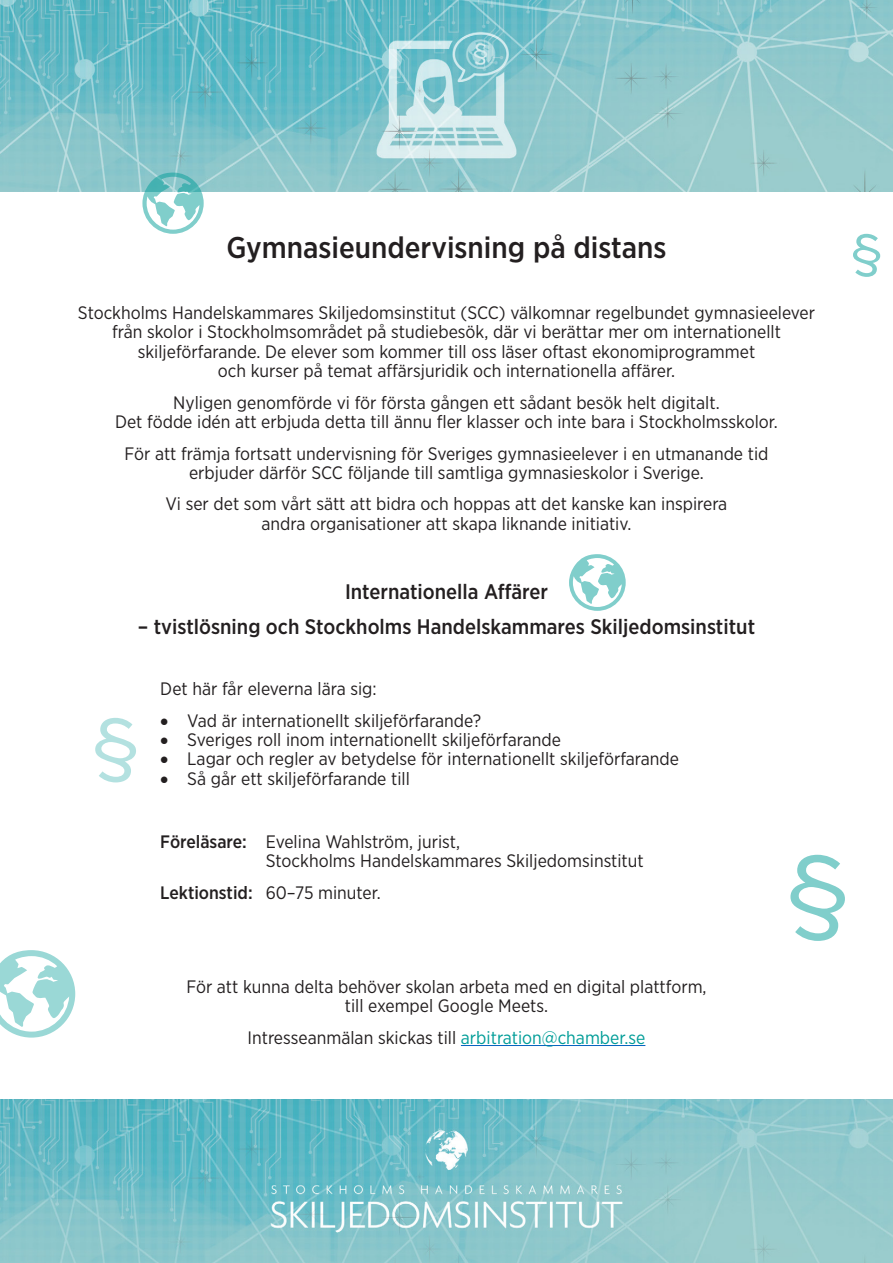
<style>
.page{position:relative;width:893px;height:1263px;background:#fff}
.page>*{position:absolute;margin:0;border:0;box-sizing:border-box;transform-origin:0 0}
.t1{font:120px "Gotham Narrow";color:#009d98}
.t2{font:90px "Gotham Narrow";color:#009d98}
.t3{font:60px "Gotham Narrow";color:#009d98}
.t4{font:500 30px "Gotham Narrow";color:#231f20}
.t5{font:500 21px "Gotham Narrow";color:#231f20}
.t6{font:18px/19.4px "Gotham Narrow";color:#231f20;text-align:center}
.s1{font-weight:500}
.s2{color:#009d98}
</style>
<div class="page">
<hr style="left:461px;top:1045px;width:184px;height:1px;background:#0563c1">
<img style="left:0;top:0;width:893px;height:191px">
<img style="left:0;top:1099px;width:893px;height:164px">
<svg style="left:0;top:950px;width:75px;height:87px"></svg>
<svg style="left:569px;top:554px;width:57px;height:57px"></svg>
<svg style="left:142px;top:173px;width:62px;height:61px"></svg>
<p class="t4" style="left:226px;top:228px;width:442px">Gymnasieundervisning på distans</p>
<p class="t6" style="left:78px;top:303px;width:739px">Stockholms Handelskammares Skiljedomsinstitut (SCC) välkomnar regelbundet gymnasieelever från skolor i Stockholmsområdet på studiebesök, där vi berättar mer om internationellt skiljeförfarande. De elever som kommer till oss läser oftast ekonomiprogrammet<br>och kurser på temat affärsjuridik och internationella affärer.</p>
<p class="t6" style="left:115px;top:392px;width:664px">Nyligen genomförde vi för första gången ett sådant besök helt digitalt.<br>Det födde idén att erbjuda detta till ännu fler klasser och inte bara i Stockholmsskolor.</p>
<p class="t6" style="left:124px;top:443px;width:646px">För att främja fortsatt undervisning för Sveriges gymnasieelever i en utmanande tid erbjuder därför SCC följande till samtliga gymnasieskolor i Sverige.</p>
<p class="t6" style="left:166px;top:494px;width:563px">Vi ser det som vårt sätt att bidra och hoppas att det kanske kan inspirera andra organisationer att skapa liknande initiativ.</p>
<h3 class="t3" style="left:850px;top:218px;width:35px">§</h3>
<p class="t5" style="left:345px;top:578px;width:204px">Internationella Affärer</p>
<p class="t5" style="left:138px;top:613px;width:619px">– tvistlösning och Stockholms Handelskammares Skiljedomsinstitut</p>
<h2 class="t2" style="left:91px;top:694px;width:51px">§</h2>
<p class="t6" style="left:160px;top:679px;width:218px">Det här får eleverna lära sig:</p>
<p class="t6" style="left:160px;top:710px;width:322px">• Vad är internationellt skiljeförfarande?</p>
<p class="t6" style="left:160px;top:730px;width:402px">• Sveriges roll inom internationellt skiljeförfarande</p>
<p class="t6" style="left:160px;top:749px;width:520px">• Lagar och regler av betydelse för internationellt skiljeförfarande</p>
<p class="t6" style="left:160px;top:768px;width:251px">• Så går ett skiljeförfarande till</p>
<p class="t6" style="left:266px;top:831px;width:379px;text-align:left;text-indent:-105px"><span class="s1">Föreläsare:</span> Evelina Wahlström, jurist,<br>Stockholms Handelskammares Skiljedomsinstitut</p>
<p class="t6" style="left:160px;top:882px;width:222px"><span class="s1">Lektionstid:</span> 60–75 minuter.</p>
<p class="t6" style="left:186px;top:976px;width:522px">För att kunna delta behöver skolan arbeta med en digital plattform, till exempel Google Meets.</p>
<p class="t6" style="left:248px;top:1027px;width:399px">Intresseanmälan skickas till <span class="s2">arbitration@chamber.se</span></p>
<h1 class="t1" style="left:784px;top:823px;width:68px">§</h1>
</div>
